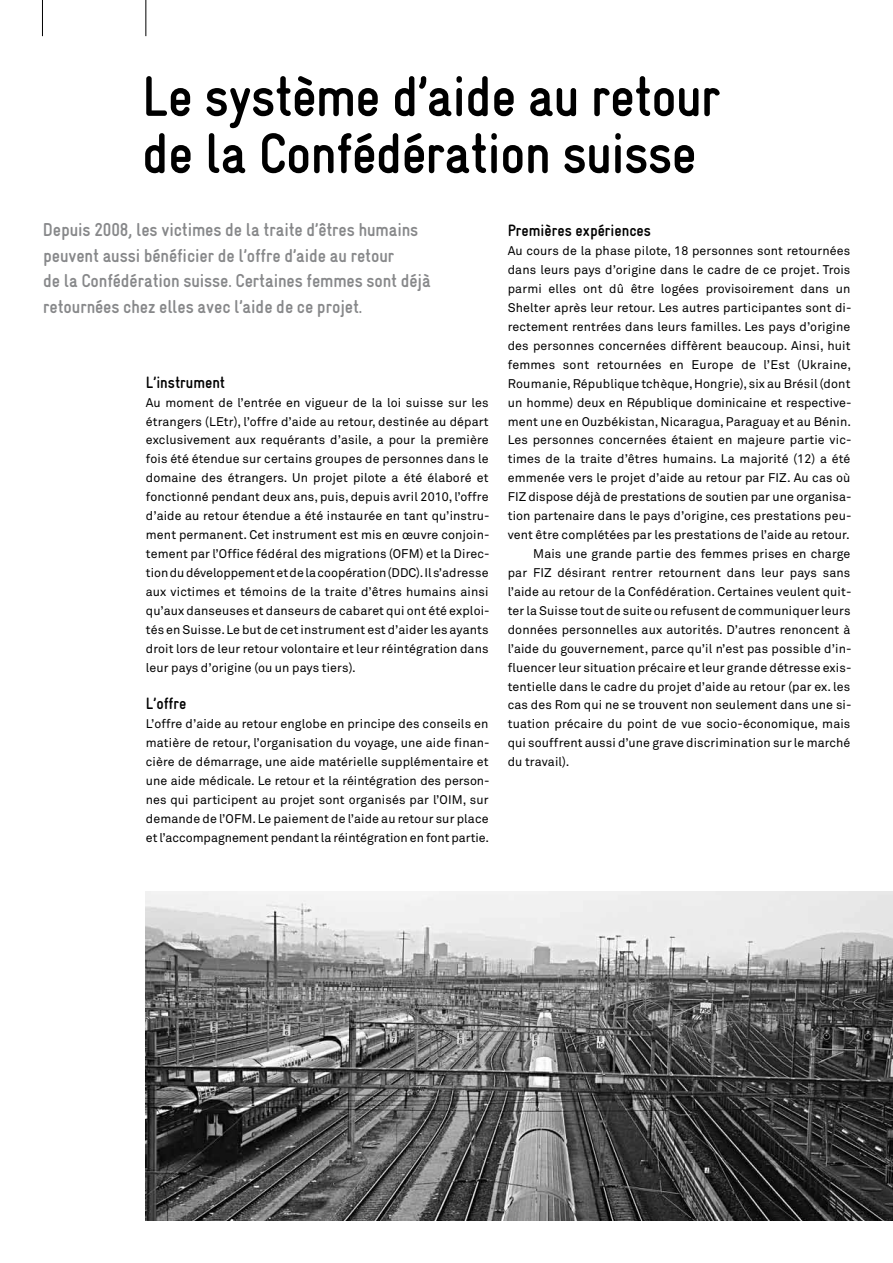
<style>
.page{position:relative;width:893px;height:1263px;background:#fff}
.page>*{position:absolute;margin:0;border:0;box-sizing:border-box;transform-origin:0 0}
.t1{font:700 57px/57px "Gravur Condensed";letter-spacing:-.015em;color:#000}
.t2{font:700 18.75px/25.5px "Gravur Condensed";letter-spacing:-.005em;color:#87888a}
.t3{font:700 16.5px "Gravur Condensed";color:#000}
.t4{font:12.45px/18.9px "Akkurat";letter-spacing:.01em;color:#000;text-align:justify}
</style>
<div class="page">
<img style="left:146px;top:891px;width:747px;height:329px">
<hr style="left:145px;top:0;width:1px;height:36px;background:#000">
<hr style="left:42px;top:0;width:1px;height:36px;background:#000">
<h1 class="t1" style="left:142px;top:68px;width:580px">Le système d’aide au retour de la Confédération suisse</h1>
<h2 class="t2" style="left:43px;top:217px;width:390px">Depuis 2008, les victimes de la traite d’êtres humains peuvent aussi bénéficier de l’offre d’aide au retour<br>de la Confédération suisse. Certaines femmes sont déjà retournées chez elles avec l’aide de ce projet.</h2>
<h3 class="t3" style="left:146px;top:373px;width:81px">L’instrument</h3>
<p class="t4" style="left:146px;top:393px;width:345px">Au moment de l’entrée en vigueur de la loi suisse sur les étrangers (LEtr), l’offre d’aide au retour, destinée au départ exclusivement aux requérants d’asile, a pour la première fois été étendue sur certains groupes de personnes dans le domaine des étrangers. Un projet pilote a été élaboré et fonctionné pendant deux ans, puis, depuis avril 2010, l’offre d’aide au retour étendue a été instaurée en tant qu’instru&shy;ment permanent. Cet instrument est mis en œuvre conjoin&shy;tement par l’Office fédéral des migrations (OFM) et la Direc&shy;tion du développement et de la coopération (DDC). Il s’adresse aux victimes et témoins de la traite d’êtres humains ainsi qu’aux danseuses et danseurs de cabaret qui ont été exploi&shy;tés en Suisse. Le but de cet instrument est d’aider les ayants droit lors de leur retour volontaire et leur réintégration dans leur pays d’origine (ou un pays tiers).</p>
<h3 class="t3" style="left:146px;top:695px;width:42px">L’offre</h3>
<p class="t4" style="left:146px;top:715px;width:345px">L’offre d’aide au retour englobe en principe des conseils en matière de retour, l’organisation du voyage, une aide finan&shy;cière de démarrage, une aide matérielle supplémentaire et une aide médicale. Le retour et la réintégration des person&shy;nes qui participent au projet sont organisés par l’OIM, sur demande de l’OFM. Le paiement de l’aide au retour sur place et l’accompagnement pendant la réintégration en font partie.</p>
<h3 class="t3" style="left:508px;top:221px;width:145px">Premières expériences</h3>
<p class="t4" style="left:508px;top:242px;width:344px">Au cours de la phase pilote, 18 personnes sont retournées</p>
<p class="t4" style="left:508px;top:261px;width:344px">dans leurs pays d’origine dans le cadre de ce projet. Trois</p>
<p class="t4" style="left:508px;top:280px;width:344px">parmi elles ont dû être logées provisoirement dans un</p>
<p class="t4" style="left:508px;top:298px;width:345px">Shelter après leur retour. Les autres participantes sont di-</p>
<p class="t4" style="left:508px;top:317px;width:344px">rectement rentrées dans leurs familles. Les pays d’origine</p>
<p class="t4" style="left:508px;top:336px;width:344px">des personnes concernées diffèrent beaucoup. Ainsi, huit</p>
<p class="t4" style="left:508px;top:355px;width:345px">femmes sont retournées en Europe de l’Est (Ukraine,</p>
<p class="t4" style="left:508px;top:374px;width:344px">Roumanie, République tchèque, Hongrie), six au Brésil (dont</p>
<p class="t4" style="left:508px;top:393px;width:345px">un homme) deux en République dominicaine et respective-</p>
<p class="t4" style="left:508px;top:412px;width:345px">ment une en Ouzbékistan, Nicaragua, Paraguay et au Bénin.</p>
<p class="t4" style="left:508px;top:431px;width:345px">Les personnes concernées étaient en majeure partie vic-</p>
<p class="t4" style="left:508px;top:450px;width:344px">times de la traite d’êtres humains. La majorité (12) a été</p>
<p class="t4" style="left:508px;top:469px;width:344px">emmenée vers le projet d’aide au retour par FIZ. Au cas où</p>
<p class="t4" style="left:508px;top:488px;width:345px">FIZ dispose déjà de prestations de soutien par une organisa-</p>
<p class="t4" style="left:508px;top:507px;width:345px">tion partenaire dans le pays d’origine, ces prestations peu-</p>
<p class="t4" style="left:508px;top:526px;width:343px">vent être complétées par les prestations de l’aide au retour.</p>
<p class="t4" style="left:533px;top:544px;width:319px">Mais une grande partie des femmes prises en charge</p>
<p class="t4" style="left:508px;top:563px;width:344px">par FIZ désirant rentrer retournent dans leur pays sans</p>
<p class="t4" style="left:508px;top:582px;width:345px">l’aide au retour de la Confédération. Certaines veulent quit-</p>
<p class="t4" style="left:508px;top:601px;width:344px">ter la Suisse tout de suite ou refusent de communiquer leurs</p>
<p class="t4" style="left:508px;top:620px;width:344px">données personnelles aux autorités. D’autres renoncent à</p>
<p class="t4" style="left:508px;top:639px;width:345px">l’aide du gouvernement, parce qu’il n’est pas possible d’in-</p>
<p class="t4" style="left:508px;top:658px;width:345px">fluencer leur situation précaire et leur grande détresse exis-</p>
<p class="t4" style="left:508px;top:677px;width:344px">tentielle dans le cadre du projet d’aide au retour (par ex. les</p>
<p class="t4" style="left:508px;top:696px;width:345px">cas des Rom qui ne se trouvent non seulement dans une si-</p>
<p class="t4" style="left:508px;top:715px;width:344px">tuation précaire du point de vue socio-économique, mais</p>
<p class="t4" style="left:508px;top:734px;width:344px">qui souffrent aussi d’une grave discrimination sur le marché</p>
<p class="t4" style="left:508px;top:753px;width:63px">du travail).</p>
</div>
